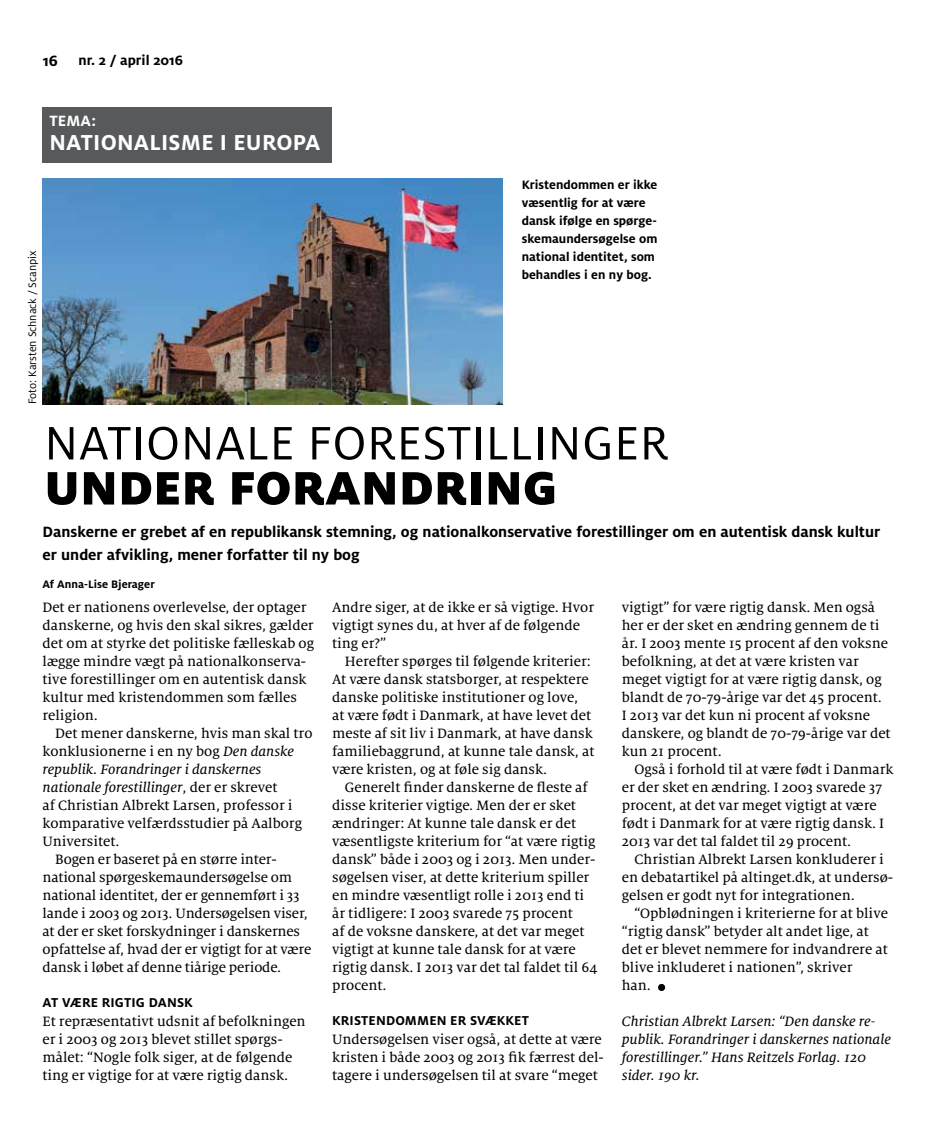
<style>
.page{position:relative;width:936px;height:1127px;background:#fff}
.page>*{position:absolute;margin:0;border:0;box-sizing:border-box;transform-origin:0 0}
.t1{font:52.05px "Milo OT";letter-spacing:.01em;color:#000}
.t2{font:900 52.05px "Milo OT";letter-spacing:.01em;color:#000}
.t3{font:700 24px "Milo OT";letter-spacing:.01em;color:#fff}
.t4{font:700 16.5px/22.5px "Milo OT";color:#000}
.t5{font:700 16.5px "Milo OT";color:#fff}
.t6{font:15px/18px "Milo Serif OT Text";color:#000}
.t7{font:15px/18px "Milo Serif OT Text Ita";color:#000}
.t8{font:700 15px "Milo OT";color:#000}
.t9{font:700 14.25px "Milo OT";letter-spacing:.01em;color:#000}
.t10{font:700 13.5px/18px "Milo OT";color:#000}
.t11{font:12px "Milo OT";color:#000}
.t12{font:700 12px "Milo OT";color:#000}
.s1{font-size:16.5px}
.s2{font-family:"Milo Serif OT Text Ita"}
.s3{font-family:"Milo Serif OT Text"}
</style>
<div class="page">
<img style="left:43px;top:179px;width:459px;height:225px">
<div style="left:658px;top:984px;width:7px;height:7px;background:#000;border-radius:50%"></div>
<div style="left:43px;top:107px;width:289px;height:56px;background:#58595b"></div>
<p class="t8" style="left:43px;top:52px;width:142px"><span class="s1">16</span> nr. 2 / april 2016</p>
<p class="t5" style="left:49px;top:111px;width:48px">TEMA:</p>
<h2 class="t3" style="left:49px;top:129px;width:272px">NATIONALISME I EUROPA</h2>
<p class="t11" style="left:26px;top:404px;width:155px;rotate:-90deg">Foto: Karsten Schnack / Scanpix</p>
<p class="t10" style="left:521px;top:176px;width:137px">Kristendommen er ikke væsentlig for at være dansk ifølge en spørge&shy;skemaundersøgelse om national identitet, som behandles i en ny bog.</p>
<h1 class="t1" style="left:44px;top:415px;width:626px">NATIONALE FORESTILLINGER</h1>
<h1 class="t2" style="left:44px;top:458px;width:514px">UNDER FORANDRING</h1>
<p class="t4" style="left:43px;top:521px;width:839px">Danskerne er grebet af en republikansk stemning, og nationalkonservative forestillinger om en autentisk dansk kultur er under afvikling, mener forfatter til ny bog</p>
<p class="t12" style="left:43px;top:578px;width:114px">Af Anna-Lise Bjerager</p>
<p class="t6" style="left:43px;top:599px;width:273px">Det er nationens overlevelse, der optager danskerne, og hvis den skal sikres, gælder det om at styrke det politiske fælleskab og lægge mindre vægt på nationalkonserva&shy;tive forestillinger om en autentisk dansk kultur med kristendommen som fælles religion.</p>
<p class="t6" style="left:43px;top:725px;width:271px;text-indent:13px">Det mener danskerne, hvis man skal tro konklusionerne i en ny bog <span class="s2">Den danske</span></p>
<p class="t7" style="left:43px;top:761px;width:236px">republik. Forandringer i danskernes nationale forestillinger<span class="s3">, der er skrevet</span></p>
<p class="t6" style="left:43px;top:797px;width:251px">af Christian Albrekt Larsen, professor i</p>
<p class="t6" style="left:43px;top:815px;width:261px">komparative velfærdsstudier på Aalborg</p>
<p class="t6" style="left:43px;top:833px;width:78px">Universitet.</p>
<p class="t6" style="left:55px;top:851px;width:223px">Bogen er baseret på en større inter-</p>
<p class="t6" style="left:43px;top:869px;width:251px">national spørgeskemaundersøgelse om</p>
<p class="t6" style="left:43px;top:887px;width:259px">national identitet, der er gennemført i 33</p>
<p class="t6" style="left:43px;top:905px;width:267px">lande i 2003 og 2013. Undersøgelsen viser,</p>
<p class="t6" style="left:43px;top:923px;width:259px">at der er sket forskydninger i danskernes</p>
<p class="t6" style="left:43px;top:941px;width:270px">opfattelse af, hvad der er vigtigt for at være</p>
<p class="t6" style="left:43px;top:959px;width:240px">dansk i løbet af denne tiårige periode.</p>
<p class="t9" style="left:43px;top:995px;width:152px">AT VÆRE RIGTIG DANSK</p>
<p class="t6" style="left:43px;top:1013px;width:264px">Et repræsentativt udsnit af befolkningen er i 2003 og 2013 blevet stillet spørgs&shy;målet: “Nogle folk siger, at de følgende ting er vigtige for at være rigtig dansk.</p>
<p class="t6" style="left:332px;top:599px;width:263px">Andre siger, at de ikke er så vigtige. Hvor vigtigt synes du, at hver af de følgende ting er?”</p>
<p class="t6" style="left:332px;top:653px;width:264px;text-indent:13px">Herefter spørges til følgende kriterier:<br>At være dansk statsborger, at respektere danske politiske institutioner og love,<br>at være født i Danmark, at have levet det meste af sit liv i Danmark, at have dansk familiebaggrund, at kunne tale dansk, at være kristen, og at føle sig dansk.</p>
<p class="t6" style="left:332px;top:779px;width:267px;text-indent:13px">Generelt finder danskerne de fleste af disse kriterier vigtige. Men der er sket ændringer: At kunne tale dansk er det væsentligste kriterium for “at være rigtig dansk” både i 2003 og i 2013. Men under&shy;søgelsen viser, at dette kriterium spiller en mindre væsentligt rolle i 2013 end ti år tidligere: I 2003 svarede 75 procent<br>af de voksne danskere, at det var meget vigtigt at kunne tale dansk for at være rigtig dansk. I 2013 var det tal faldet til 64 procent.</p>
<p class="t9" style="left:332px;top:1013px;width:198px">KRISTENDOMMEN ER SVÆKKET</p>
<p class="t6" style="left:332px;top:1031px;width:273px">Undersøgelsen viser også, at dette at være kristen i både 2003 og 2013 fik færrest del&shy;tagere i undersøgelsen til at svare “meget</p>
<p class="t6" style="left:621px;top:599px;width:270px">vigtigt” for være rigtig dansk. Men også her er der sket en ændring gennem de ti år. I 2003 mente 15 procent af den voksne befolkning, at det at være kristen var meget vigtigt for at være rigtig dansk, og blandt de 70-79-årige var det 45 procent.<br>I 2013 var det kun ni procent af voksne danskere, og blandt de 70-79-årige var det kun 21 procent.</p>
<p class="t6" style="left:621px;top:761px;width:273px;text-indent:13px">Også i forhold til at være født i Danmark er der sket en ændring. I 2003 svarede 37 procent, at det var meget vigtigt at være født i Danmark for at være rigtig dansk. I 2013 var det tal faldet til 29 procent.</p>
<p class="t6" style="left:621px;top:851px;width:273px;text-indent:13px">Christian Albrekt Larsen konkluderer i en debatartikel på altinget.dk, at undersø&shy;gelsen er godt nyt for integrationen.</p>
<p class="t6" style="left:621px;top:905px;width:267px;text-indent:13px">“Opblødningen i kriterierne for at blive “rigtig dansk” betyder alt andet lige, at det er blevet nemmere for indvandrere at blive inkluderet i nationen”, skriver<br>han.</p>
<p class="t7" style="left:621px;top:1013px;width:270px">Christian Albrekt Larsen: “Den danske re&shy;publik. Forandringer i danskernes nationale forestillinger.” Hans Reitzels Forlag. 120 sider. 190 kr.</p>
</div>
